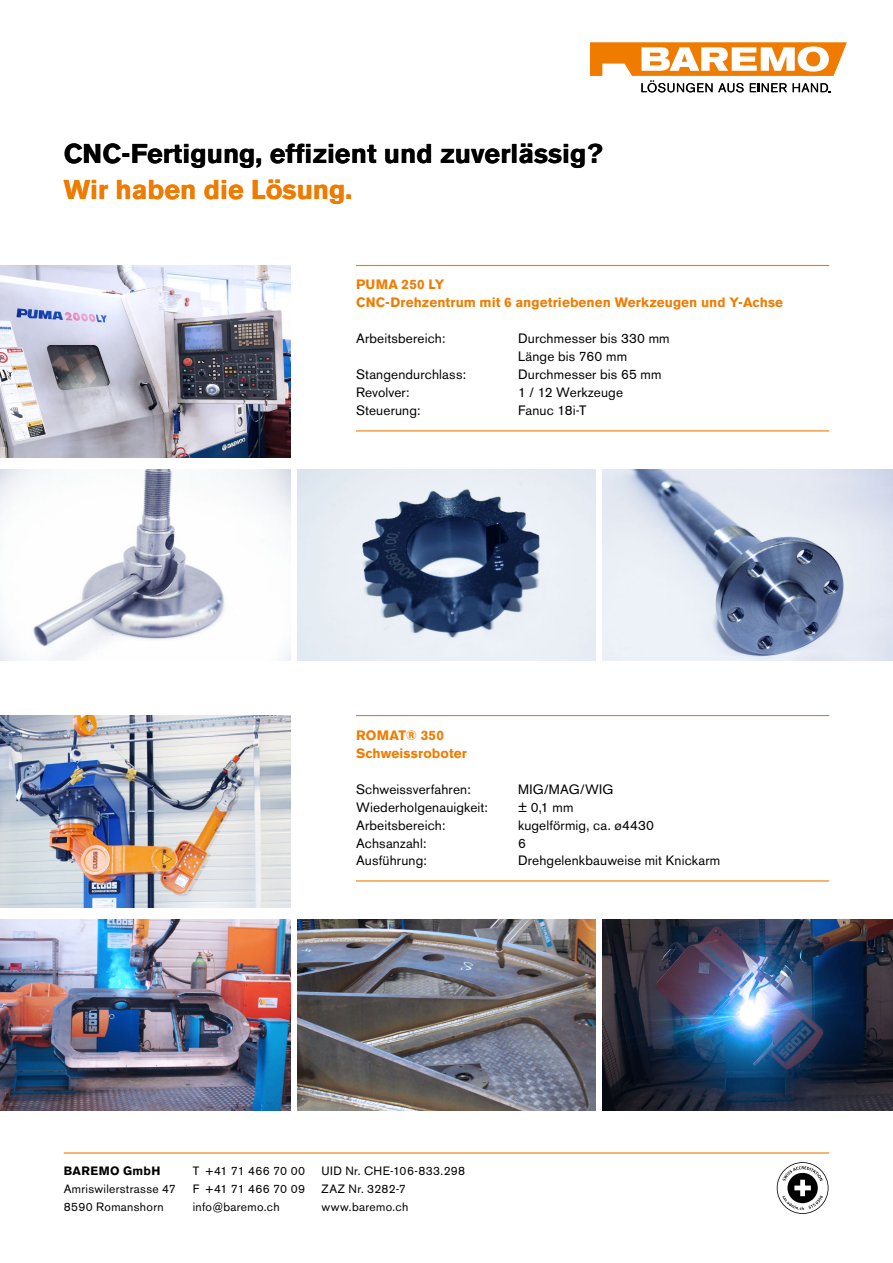
<style>
.page{position:relative;width:893px;height:1263px;background:#fff}
.page>*{position:absolute;margin:0;border:0;box-sizing:border-box;transform-origin:0 0}
.t1{font:700 27px "Akzidenz Grotesk BE";color:#000}
.t2{font:700 27px "Akzidenz Grotesk BE";color:#ef7c00}
.t3{font:13.5px/18px "Akzidenz Grotesk BE";letter-spacing:.015em;color:#000}
.t4{font:700 13.5px/18px "Akzidenz Grotesk BE";letter-spacing:.01em;color:#ef7c00}
.t5{font:12px/18px "Akzidenz Grotesk BE";letter-spacing:.03em;color:#000}
.t6{font:700 12px "Akzidenz Grotesk BE";letter-spacing:.035em;color:#000}
</style>
<div class="page">
<svg style="left:590px;top:43px;width:257px;height:49px"></svg>
<svg style="left:777px;top:1162px;width:51px;height:52px"></svg>
<hr style="left:64px;top:1152px;width:765px;height:1px;background:#ef7c00">
<hr style="left:356px;top:715px;width:473px;height:1px;background:#ef7c00">
<hr style="left:356px;top:880px;width:473px;height:1px;background:#ef7c00">
<hr style="left:356px;top:265px;width:473px;height:1px;background:#ef7c00">
<hr style="left:356px;top:430px;width:473px;height:1px;background:#ef7c00">
<img style="left:0;top:266px;width:291px;height:191px">
<img style="left:0;top:716px;width:291px;height:191px">
<img style="left:0;top:469px;width:291px;height:192px">
<img style="left:0;top:919px;width:291px;height:192px">
<img style="left:602px;top:469px;width:291px;height:192px">
<img style="left:602px;top:919px;width:291px;height:192px">
<img style="left:298px;top:469px;width:297px;height:192px">
<img style="left:298px;top:919px;width:297px;height:192px">
<h1 class="t1" style="left:64px;top:138px;width:540px">CNC-Fertigung, effizient und zuverlässig?</h1>
<h1 class="t2" style="left:64px;top:174px;width:290px">Wir haben die Lösung.</h1>
<p class="t4" style="left:356px;top:276px;width:429px">PUMA 250 LY<br>CNC-Drehzentrum mit 6 angetriebenen Werkzeugen und Y-Achse</p>
<p class="t3" style="left:356px;top:330px;width:91px">Arbeitsbereich:</p>
<p class="t3" style="left:518px;top:330px;width:153px">Durchmesser bis 330 mm<br>Länge bis 760 mm</p>
<p class="t3" style="left:356px;top:366px;width:111px">Stangendurchlass:</p>
<p class="t3" style="left:518px;top:366px;width:145px">Durchmesser bis 65 mm</p>
<p class="t3" style="left:356px;top:384px;width:55px">Revolver:</p>
<p class="t3" style="left:518px;top:384px;width:107px">1 / 12 Werkzeuge</p>
<p class="t3" style="left:356px;top:402px;width:66px">Steuerung:</p>
<p class="t3" style="left:518px;top:402px;width:70px">Fanuc 18i-T</p>
<p class="t4" style="left:356px;top:726px;width:112px">ROMAT® 350<br>Schweissroboter</p>
<p class="t3" style="left:356px;top:780px;width:116px">Schweissverfahren:</p>
<p class="t3" style="left:518px;top:780px;width:97px">MIG/MAG/WIG</p>
<p class="t3" style="left:356px;top:798px;width:133px">Wiederholgenauigkeit:</p>
<p class="t3" style="left:518px;top:798px;width:57px">± 0,1 mm</p>
<p class="t3" style="left:356px;top:816px;width:91px">Arbeitsbereich:</p>
<p class="t3" style="left:518px;top:816px;width:138px">kugelförmig, ca. ø4430</p>
<p class="t3" style="left:356px;top:834px;width:72px">Achsanzahl:</p>
<p class="t3" style="left:518px;top:834px;width:9px">6</p>
<p class="t3" style="left:356px;top:852px;width:72px">Ausführung:</p>
<p class="t3" style="left:518px;top:852px;width:204px">Drehgelenkbauweise mit Knickarm</p>
<p class="t6" style="left:64px;top:1164px;width:98px">BAREMO GmbH</p>
<p class="t5" style="left:64px;top:1180px;width:114px">Amriswilerstrasse 47<br>8590 Romanshorn</p>
<p class="t5" style="left:193px;top:1162px;width:114px;text-align:justify">T +41 71 466 70 00<br>F +41 71 466 70 09 info@baremo.ch</p>
<p class="t5" style="left:321px;top:1162px;width:145px">UID Nr. CHE-106-833.298<br>ZAZ Nr. 3282-7 www.baremo.ch</p>
</div>
